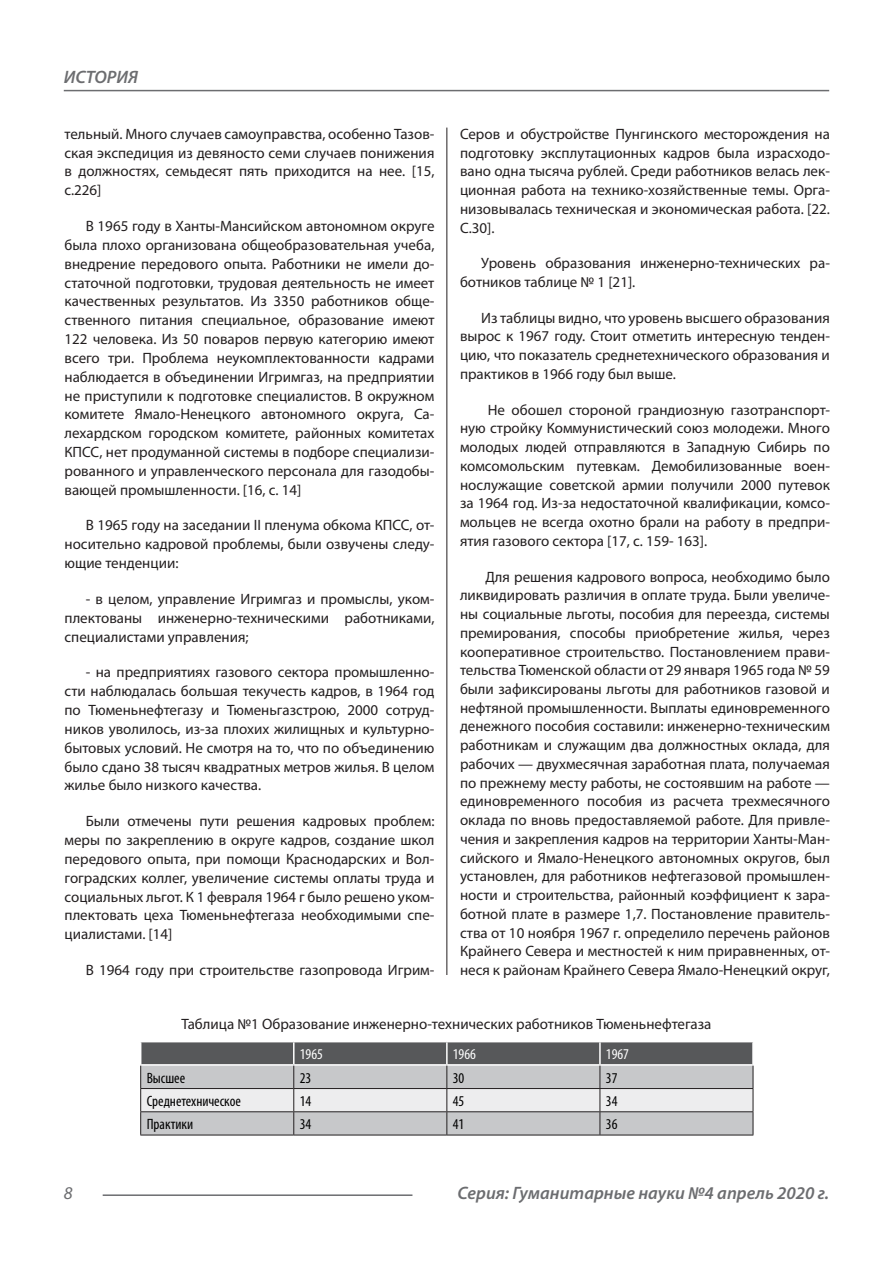
<style>
.page{position:relative;width:893px;height:1263px;background:#fff}
.page>*{position:absolute;margin:0;border:0;box-sizing:border-box;transform-origin:0 0}
.t1{font:italic 600 18px "Myriad Pro";color:#6c6d70}
.t2{font:italic 18px "Myriad Pro";color:#6c6d70}
.Статья_текст{font:15px/18.8px "Myriad Pro";color:#231f20;text-align:justify}
.Таблица_Строка{font:condensed 15px "Myriad Pro";color:#000}
.Таблица_Заголовок_Яч{font:condensed 15px "Myriad Pro";color:#fff}
</style>
<div class="page">
<hr style="left:446px;top:128px;width:1px;height:1007px;background:#231f20">
<hr style="left:103px;top:1194px;width:309px;height:2px;background:#6c6d70">
<hr style="left:64px;top:90px;width:765px;height:1px;background:#6c6d70">
<div style="left:440px;top:975px;width:13px;height:160px;background:#fff"></div>
<svg style="left:140px;top:1042px;width:614px;height:93px;background:#b2b2b4"></svg>
<hr style="left:140px;top:1135px;width:154px;height:1px;background:#231f20">
<hr style="left:294px;top:1135px;width:153px;height:1px;background:#231f20">
<hr style="left:447px;top:1135px;width:153px;height:1px;background:#231f20">
<hr style="left:600px;top:1135px;width:153px;height:1px;background:#231f20">
<p class="t1" style="left:64px;top:66px;width:76px">ИСТОРИЯ</p>
<p class="Статья_текст" style="left:65px;top:124px;width:371px">тельный. Много случаев самоуправства, особенно Тазов&shy;ская экспедиция из девяносто семи случаев понижения в должностях, семьдесят пять приходится на нее. [15, c.226]</p>
<p class="Статья_текст" style="left:65px;top:216px;width:371px;text-indent:21px">В 1965 году в Ханты-Мансийском автономном округе была плохо организована общеобразовательная учеба, внедрение передового опыта. Работники не имели до&shy;статочной подготовки, трудовая деятельность не имеет качественных результатов. Из 3350 работников обще&shy;ственного питания специальное, образование имеют 122 человека. Из 50 поваров первую категорию имеют всего три. Проблема неукомплектованности кадрами наблюдается в объединении Игримгаз, на предприятии не приступили к подготовке специалистов. В окружном комитете Ямало-Ненецкого автономного округа, Са&shy;лехардском городском комитете, районных комитетах КПСС, нет продуманной системы в подборе специализи&shy;рованного и управленческого персонала для газодобы&shy;вающей промышленности. [16, c. 14]</p>
<p class="Статья_текст" style="left:65px;top:516px;width:371px;text-indent:21px">В 1965 году на заседании II пленума обкома КПСС, от&shy;носительно кадровой проблемы, были озвучены следу&shy;ющие тенденции:</p>
<p class="Статья_текст" style="left:65px;top:589px;width:371px;text-indent:21px">- в целом, управление Игримгаз и промыслы, уком&shy;плектованы инженерно-техническими работниками, специалистами управления;</p>
<p class="Статья_текст" style="left:65px;top:663px;width:371px;text-indent:21px">- на предприятиях газового сектора промышленно&shy;сти наблюдалась большая текучесть кадров, в 1964 год по Тюменьнефтегазу и Тюменьгазстрою, 2000 сотруд&shy;ников уволилось, из-за плохих жилищных и культурно&shy;бытовых условий. Не смотря на то, что по объединению было сдано 38 тысяч квадратных метров жилья. В целом жилье было низкого качества.</p>
<p class="Статья_текст" style="left:65px;top:811px;width:371px;text-indent:21px">Были отмечены пути решения кадровых проблем: меры по закреплению в округе кадров, создание школ передового опыта, при помощи Краснодарских и Вол&shy;гоградских коллег, увеличение системы оплаты труда и социальных льгот. К 1 февраля 1964 г было решено уком&shy;плектовать цеха Тюменьнефтегаза необходимыми спе&shy;циалистами. [14]</p>
<p class="Статья_текст" style="left:86px;top:960px;width:350px">В 1964 году при строительстве газопровода Игрим-</p>
<p class="Статья_текст" style="left:460px;top:124px;width:371px">Серов и обустройстве Пунгинского месторождения на подготовку эксплутационных кадров была израсходо&shy;вано одна тысяча рублей. Среди работников велась лек&shy;ционная работа на технико-хозяйственные темы. Орга&shy;низовывалась техническая и экономическая работа. [22.<br>C.30].</p>
<p class="Статья_текст" style="left:460px;top:254px;width:371px;text-indent:21px">Уровень образования инженерно-технических ра&shy;ботников таблице № 1 [21].</p>
<p class="Статья_текст" style="left:460px;top:308px;width:371px;text-indent:21px">Из таблицы видно, что уровень высшего образования вырос к 1967 году. Стоит отметить интересную тенден&shy;цию, что показатель среднетехнического образования и практиков в 1966 году был выше.</p>
<p class="Статья_текст" style="left:460px;top:400px;width:371px;text-indent:28px">Не обошел стороной грандиозную газотранспорт&shy;ную стройку Коммунистический союз молодежи. Много молодых людей отправляются в Западную Сибирь по комсомольским путевкам. Демобилизованные воен&shy;нослужащие советской армии получили 2000 путевок за 1964 год. Из-за недостаточной квалификации, комсо&shy;мольцев не всегда охотно брали на работу в предпри&shy;ятия газового сектора [17, c. 159- 163].</p>
<p class="Статья_текст" style="left:460px;top:567px;width:371px;text-indent:25px">Для решения кадрового вопроса, необходимо было ликвидировать различия в оплате труда. Были увеличе&shy;ны социальные льготы, пособия для переезда, системы премирования, способы приобретение жилья, через кооперативное строительство. Постановлением прави&shy;тельства Тюменской области от 29 января 1965 года № 59 были зафиксированы льготы для работников газовой и нефтяной промышленности. Выплаты единовременного денежного пособия составили: инженерно-техническим работникам и служащим два должностных оклада, для рабочих — двухмесячная заработная плата, получаемая по прежнему месту работы, не состоявшим на работе — единовременного пособия из расчета трехмесячного оклада по вновь предоставляемой работе. Для привле&shy;чения и закрепления кадров на территории Ханты-Ман&shy;сийского и Ямало-Ненецкого автономных округов, был установлен, для работников нефтегазовой промышлен&shy;ности и строительства, районный коэффициент к зара&shy;ботной плате в размере 1,7. Постановление правитель&shy;ства от 10 ноября 1967 г. определило перечень районов Крайнего Севера и местностей к ним приравненных, от&shy;неся к районам Крайнего Севера Ямало-Ненецкий округ,</p>
<p class="Статья_текст" style="left:181px;top:1014px;width:532px">Таблица №1 Образование инженерно-технических работников Тюменьнефтегаза</p>
<p class="Таблица_Заголовок_Яч" style="left:300px;top:1045px;width:25px">1965</p>
<p class="Таблица_Заголовок_Яч" style="left:453px;top:1045px;width:25px">1966</p>
<p class="Таблица_Заголовок_Яч" style="left:606px;top:1045px;width:25px">1967</p>
<p class="Таблица_Строка" style="left:147px;top:1068px;width:40px">Высшее</p>
<p class="Таблица_Строка" style="left:300px;top:1068px;width:13px">23</p>
<p class="Таблица_Строка" style="left:453px;top:1068px;width:13px">30</p>
<p class="Таблица_Строка" style="left:606px;top:1068px;width:13px">37</p>
<p class="Таблица_Строка" style="left:147px;top:1092px;width:96px">Среднетехническое</p>
<p class="Таблица_Строка" style="left:300px;top:1092px;width:13px">14</p>
<p class="Таблица_Строка" style="left:453px;top:1092px;width:13px">45</p>
<p class="Таблица_Строка" style="left:606px;top:1092px;width:13px">34</p>
<p class="Таблица_Строка" style="left:147px;top:1115px;width:48px">Практики</p>
<p class="Таблица_Строка" style="left:300px;top:1115px;width:13px">34</p>
<p class="Таблица_Строка" style="left:453px;top:1115px;width:13px">41</p>
<p class="Таблица_Строка" style="left:606px;top:1115px;width:13px">36</p>
<p class="t2" style="left:64px;top:1182px;width:10px">8</p>
<p class="t1" style="left:457px;top:1182px;width:373px">Серия: Гуманитарные науки №4 апрель 2020 г.</p>
</div>
